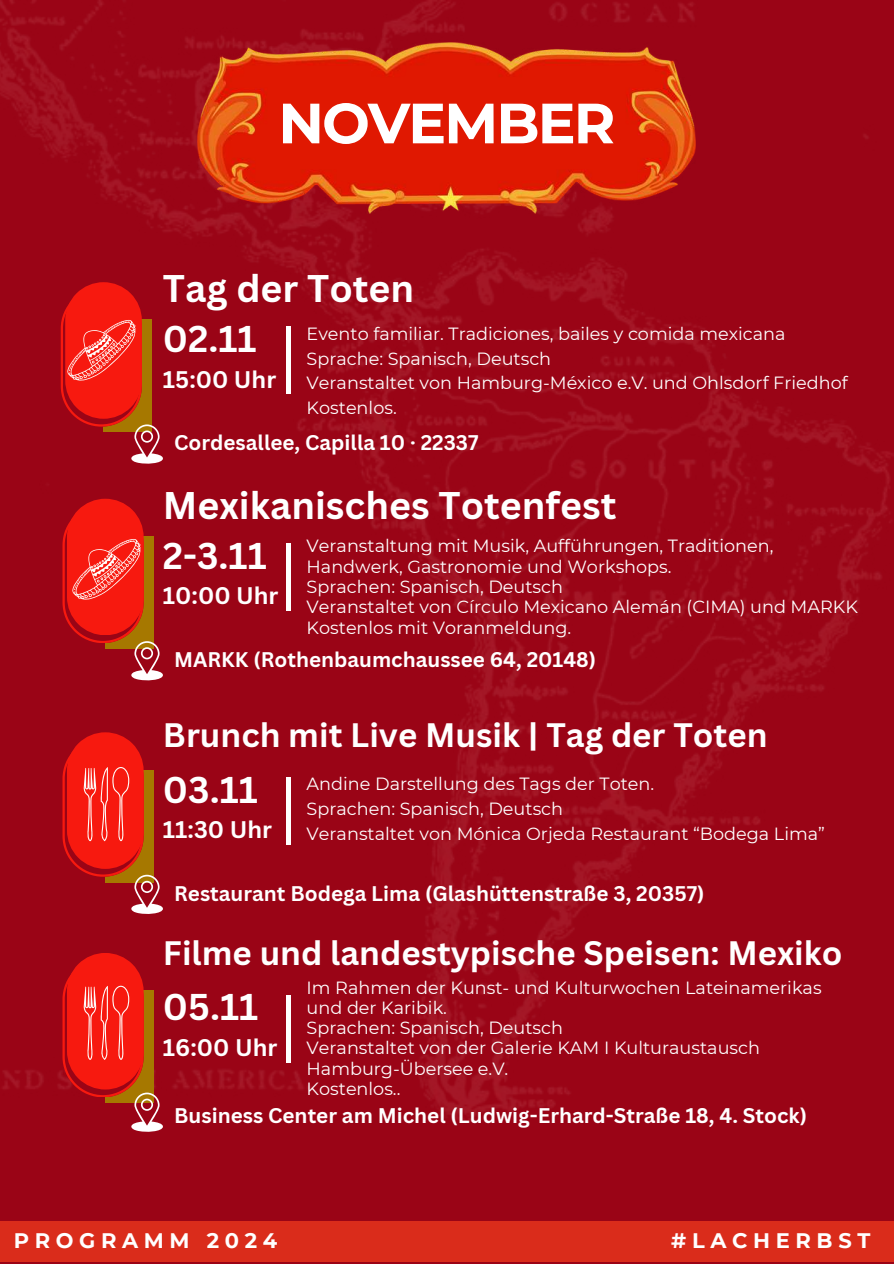
<style>
.page{position:relative;width:894px;height:1264px;background:#fff}
.page>*{position:absolute;margin:0;border:0;box-sizing:border-box;transform-origin:0 0}
.t1{font:700 56.55px "Montserrat";letter-spacing:-.035em;color:#fff}
.t2{font:700 37.5px "Canva Sans";color:#fff}
.t3{font:700 36.3px "Canva Sans";color:#fff}
.t4{font:700 33px "Canva Sans";color:#fff}
.t5{font:700 23.4px "Canva Sans";color:#fff}
.t6{font:700 21px "Montserrat";letter-spacing:.27em;color:#fff}
.t7{font:700 20.7px "Canva Sans";color:#fff}
.t8{font:17.7px/20.2px "Montserrat";color:#fff}
</style>
<div class="page">
<div style="left:0;top:0;width:893px;height:1263px;background:#9a0416"></div>
<img style="left:0;top:0;width:893px;height:1121px">
<img style="left:198px;top:43px;width:497px;height:171px">
<div style="left:0;top:1220px;width:893px;height:41px;background:#da2c1b"></div>
<div style="left:285px;top:326px;width:5px;height:68px;background:#fff"></div>
<div style="left:285px;top:543px;width:5px;height:68px;background:#fff"></div>
<div style="left:285px;top:776px;width:5px;height:68px;background:#fff"></div>
<div style="left:285px;top:994px;width:5px;height:68px;background:#fff"></div>
<svg style="left:61px;top:282px;width:102px;height:183px"></svg>
<svg style="left:62px;top:498px;width:101px;height:183px"></svg>
<svg style="left:62px;top:732px;width:101px;height:183px"></svg>
<svg style="left:62px;top:952px;width:101px;height:180px"></svg>
<h1 class="t1" style="left:278px;top:89px;width:338px">NOVEMBER</h1>
<h2 class="t2" style="left:163px;top:262px;width:253px">Tag der Toten</h2>
<p class="t8" style="left:306px;top:321px;width:542px;line-height:24.5px">Evento familiar. Tradiciones, bailes y comida mexicana Sprache: Spanisch, Deutsch<br>Veranstaltet von Hamburg-México e.V. und Ohlsdorf Friedhof Kostenlos.</p>
<h3 class="t3" style="left:163px;top:313px;width:95px">02.11</h3>
<h3 class="t5" style="left:163px;top:363px;width:115px">15:00 Uhr</h3>
<p class="t7" style="left:174px;top:428px;width:306px">Cordesallee, Capilla 10 · 22337</p>
<h2 class="t2" style="left:163px;top:478px;width:455px">Mexikanisches Totenfest</h2>
<p class="t8" style="left:306px;top:536px;width:552px">Veranstaltung mit Musik, Aufführungen, Traditionen, Handwerk, Gastronomie und Workshops.<br>Sprachen: Spanisch, Deutsch<br>Veranstaltet von Círculo Mexicano Alemán (CIMA) und MARKK Kostenlos mit Voranmeldung.</p>
<h3 class="t3" style="left:163px;top:530px;width:105px">2-3.11</h3>
<h3 class="t5" style="left:163px;top:579px;width:117px">10:00 Uhr</h3>
<p class="t7" style="left:174px;top:645px;width:423px">MARKK (Rothenbaumchaussee 64, 20148)</p>
<h3 class="t4" style="left:163px;top:711px;width:606px">Brunch mit Live Musik | Tag der Toten</h3>
<p class="t8" style="left:306px;top:772px;width:519px;line-height:24.5px">Andine Darstellung des Tags der Toten.<br>Sprachen: Spanisch, Deutsch<br>Veranstaltet von Mónica Orjeda Restaurant “Bodega Lima”</p>
<h3 class="t3" style="left:163px;top:763px;width:96px">03.11</h3>
<h3 class="t5" style="left:163px;top:813px;width:110px">11:30 Uhr</h3>
<p class="t7" style="left:174px;top:878px;width:531px">Restaurant Bodega Lima (Glashüttenstraße 3, 20357)</p>
<h3 class="t4" style="left:163px;top:929px;width:680px">Filme und landestypische Speisen: Mexiko</h3>
<p class="t8" style="left:306px;top:977px;width:516px">Im Rahmen der Kunst- und Kulturwochen Lateinamerikas und der Karibik.<br>Sprachen: Spanisch, Deutsch<br>Veranstaltet von der Galerie KAM I Kulturaustausch<br>Hamburg-Übersee e.V.<br>Kostenlos..</p>
<h3 class="t3" style="left:163px;top:981px;width:97px">05.11</h3>
<h3 class="t5" style="left:163px;top:1030px;width:116px">16:00 Uhr</h3>
<p class="t7" style="left:174px;top:1100px;width:634px">Business Center am Michel (Ludwig-Erhard-Straße 18, 4. Stock)</p>
<p class="t6" style="left:14px;top:1227px;width:265px">PROGRAMM 2024</p>
<p class="t6" style="left:671px;top:1227px;width:200px">#LACHERBST</p>
</div>
